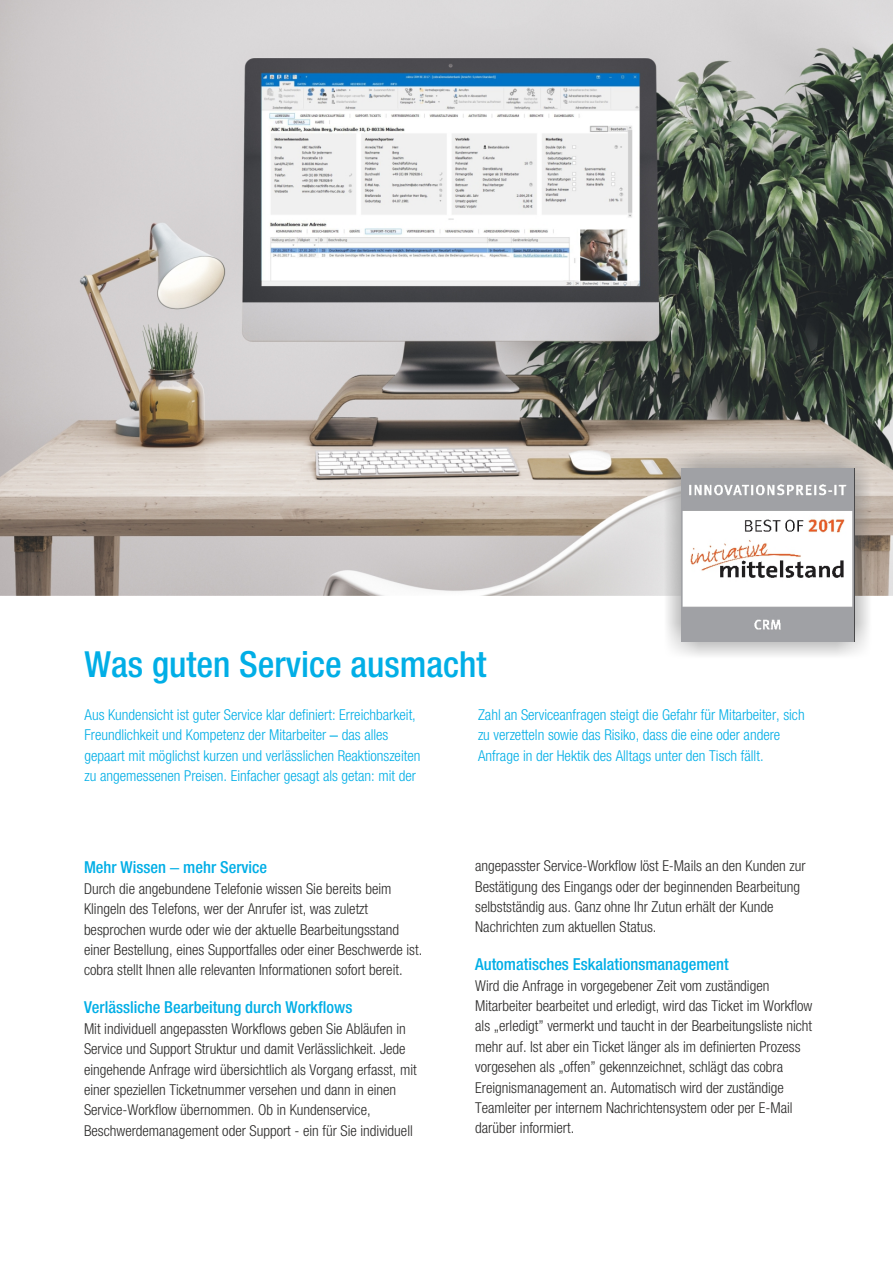
<style>
.page{position:relative;width:893px;height:1263px;background:#fff}
.page>*{position:absolute;margin:0;border:0;box-sizing:border-box;transform-origin:0 0}
.t1{font:500 condensed 36px "Helvetica Neue";color:#01aee6}
.t2{font:500 condensed 16.5px "Helvetica Neue";color:#01aee6}
.t3{font:300 condensed 15px/20.4px "Helvetica Neue";color:#2b2a29}
.t4{font:300 condensed 15px/20.4px "Helvetica Neue";color:#01aee6}
.s1{font-family:"Arial";font-weight:400;font-stretch:normal}
</style>
<div class="page">
<img style="left:0;top:0;width:893px;height:596px">
<img style="left:664px;top:451px;width:208px;height:205px">
<img style="left:682px;top:468px;width:172px;height:173px">
<h1 class="t1" style="left:85px;top:651px;width:403px">Was guten Service ausmacht</h1>
<p class="t4" style="left:85px;top:706px;width:337px">Aus Kundensicht ist guter Service klar definiert: Erreichbarkeit, Freundlichkeit und Kompetenz der Mitarbeiter <span class="s1">‒</span> das alles gepaart mit möglichst kurzen und verlässlichen Reaktionszeiten zu angemessenen Preisen. Einfacher gesagt als getan: mit der</p>
<p class="t4" style="left:478px;top:706px;width:328px">Zahl an Serviceanfragen steigt die Gefahr für Mitarbeiter, sich zu verzetteln sowie das Risiko, dass die eine oder andere<br>Anfrage in der Hektik des Alltags unter den Tisch fällt.</p>
<p class="t2" style="left:84px;top:861px;width:185px">Mehr Wissen <span class="s1">‒</span> mehr Service</p>
<p class="t3" style="left:84px;top:880px;width:340px">Durch die angebundene Telefonie wissen Sie bereits beim Klingeln des Telefons, wer der Anrufer ist, was zuletzt besprochen wurde oder wie der aktuelle Bearbeitungsstand einer Bestellung, eines Supportfalles oder einer Beschwerde ist. cobra stellt Ihnen alle relevanten Informationen sofort bereit.</p>
<p class="t2" style="left:84px;top:1001px;width:270px">Verlässliche Bearbeitung durch Workflows</p>
<p class="t3" style="left:84px;top:1019px;width:334px">Mit individuell angepassten Workflows geben Sie Abläufen in Service und Support Struktur und damit Verlässlichkeit. Jede eingehende Anfrage wird übersichtlich als Vorgang erfasst, mit einer speziellen Ticketnummer versehen und dann in einen Service-Workflow übernommen. Ob in Kundenservice, Beschwerdemanagement oder Support - ein für Sie individuell</p>
<p class="t3" style="left:475px;top:857px;width:332px">angepasster Service-Workflow löst E-Mails an den Kunden zur Bestätigung des Eingangs oder der beginnenden Bearbeitung selbstständig aus. Ganz ohne Ihr Zutun erhält der Kunde Nachrichten zum aktuellen Status.</p>
<p class="t2" style="left:475px;top:958px;width:255px">Automatisches Eskalationsmanagement</p>
<p class="t3" style="left:475px;top:976px;width:339px">Wird die Anfrage in vorgegebener Zeit vom zuständigen Mitarbeiter bearbeitet und erledigt, wird das Ticket im Workflow als „erledigt” vermerkt und taucht in der Bearbeitungsliste nicht mehr auf. Ist aber ein Ticket länger als im definierten Prozess vorgesehen als „offen” gekennzeichnet, schlägt das cobra Ereignismanagement an. Automatisch wird der zuständige Teamleiter per internem Nachrichtensystem oder per E-Mail darüber informiert.</p>
</div>
